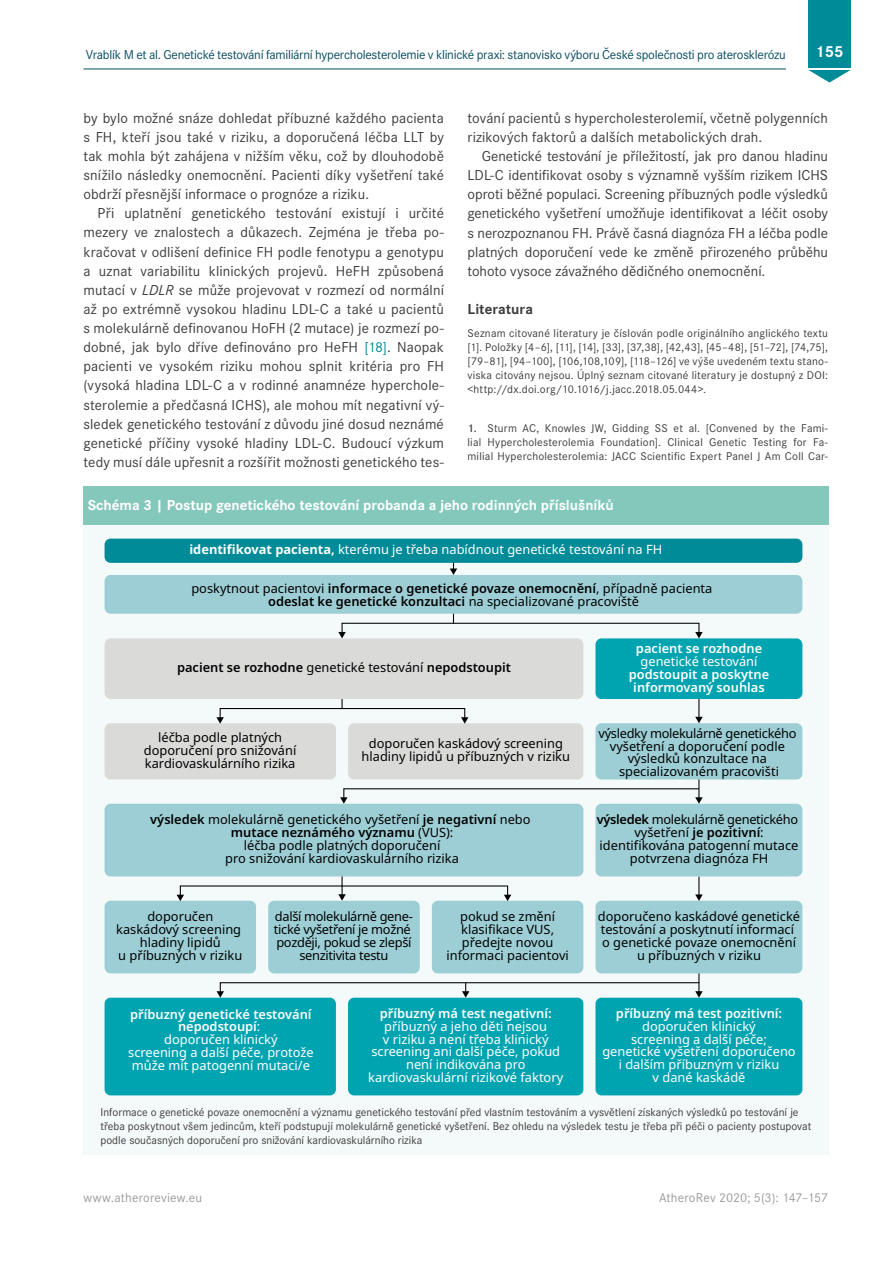
<style>
.page{position:relative;width:893px;height:1263px;background:#fff}
.page>*{position:absolute;margin:0;border:0;box-sizing:border-box;transform-origin:0 0}
.t1{font:700 16.65px "Corporate S Pro";color:#fff}
.t2{font:15px/19px "Corporate S Pro";letter-spacing:.01em;color:#3d3c3b;text-align:justify}
.t3{font:700 15px "Corporate S Pro";color:#fff}
.t4{font:700 15px "Corporate S Pro";letter-spacing:.005em;color:#3d3c3b}
.t5{font:13.35px "Corporate S Pro";letter-spacing:-.02em;color:#084c60}
.t6{font:13.35px "Corporate S Pro";letter-spacing:.01em;color:#9c9c9c}
.t7{font:12.9px/12.9px "Noto Sans";color:#010202;text-align:center}
.t8{font:12.9px/12.9px "Noto Sans";color:#fff;text-align:center}
.t9{font:600 12.9px/12.9px "Noto Sans";color:#fff;text-align:center}
.t10{font:12.9px/12.9px "Noto Sans";letter-spacing:-.025em;color:#010202;text-align:center}
.t11{font:600 12.9px "Noto Sans";color:#010202}
.t12{font:11.7px/14px "Corporate S Pro";color:#3d3c3b;text-align:justify}
.s1{font-weight:600}
.s2{font-style:italic}
.s3{color:#008b98}
.s4{font-weight:700}
.s5{font-weight:400}
</style>
<div class="page">
<hr style="left:83px;top:69px;width:703px;height:1px;background:#084c60">
<svg style="left:808px;top:70px;width:42px;height:13px"></svg>
<div style="left:808px;top:0;width:42px;height:68px;background:#008b98"></div>
<div style="left:83px;top:520px;width:745px;height:634px;background:#f4faf9"></div>
<div style="left:83px;top:486px;width:745px;height:38px;background:#84c8bb"></div>
<div style="left:105px;top:539px;width:697px;height:24px;background:#008b98;border-radius:6px"></div>
<div style="left:105px;top:575px;width:697px;height:39px;background:#9dced5;border-radius:6px"></div>
<div style="left:105px;top:638px;width:478px;height:61px;background:#dadad9;border-radius:6px"></div>
<div style="left:595px;top:638px;width:207px;height:61px;background:#00a4b1;border-radius:6px"></div>
<div style="left:348px;top:723px;width:235px;height:57px;background:#dadad9;border-radius:6px"></div>
<div style="left:595px;top:723px;width:207px;height:57px;background:#9dced5;border-radius:6px"></div>
<div style="left:105px;top:804px;width:478px;height:72px;background:#9dced5;border-radius:6px"></div>
<div style="left:595px;top:804px;width:207px;height:72px;background:#9dced5;border-radius:6px"></div>
<div style="left:595px;top:901px;width:207px;height:72px;background:#9dced5;border-radius:6px"></div>
<div style="left:432px;top:901px;width:151px;height:72px;background:#9dced5;border-radius:6px"></div>
<div style="left:268px;top:901px;width:152px;height:72px;background:#9dced5;border-radius:6px"></div>
<div style="left:105px;top:901px;width:151px;height:72px;background:#9dced5;border-radius:6px"></div>
<div style="left:105px;top:723px;width:231px;height:57px;background:#dadad9;border-radius:6px"></div>
<div style="left:348px;top:998px;width:235px;height:97px;background:#00a4b1;border-radius:6px"></div>
<div style="left:595px;top:998px;width:207px;height:97px;background:#00a4b1;border-radius:6px"></div>
<div style="left:105px;top:998px;width:231px;height:97px;background:#00a4b1;border-radius:6px"></div>
<svg style="left:450px;top:563px;width:7px;height:12px"></svg>
<svg style="left:695px;top:699px;width:8px;height:24px"></svg>
<svg style="left:695px;top:877px;width:8px;height:24px"></svg>
<svg style="left:216px;top:699px;width:252px;height:25px"></svg>
<svg style="left:177px;top:876px;width:334px;height:25px"></svg>
<svg style="left:338px;top:613px;width:365px;height:25px"></svg>
<svg style="left:340px;top:780px;width:363px;height:24px"></svg>
<svg style="left:217px;top:973px;width:486px;height:25px"></svg>
<p class="t5" style="left:86px;top:49px;width:701px">Vrablík M et al. Genetické testování familiární hypercholesterolemie v klinické praxi: stanovisko výboru České společnosti pro aterosklerózu</p>
<p class="t1" style="left:815px;top:45px;width:30px">155</p>
<p class="t2" style="left:467px;top:109px;width:362px">tování pacientů s hypercholesterolemií, včetně polygenních rizikových faktorů a dalších metabolických drah.</p>
<p class="t2" style="left:467px;top:147px;width:362px;text-indent:14px">Genetické testování je příležitostí, jak pro danou hladinu LDL-C identifikovat osoby s významně vyšším rizikem ICHS oproti běžné populaci. Screening příbuzných podle výsledků genetického vyšetření umožňuje identifikovat a léčit osoby s nerozpoznanou FH. Právě časná diagnóza FH a léčba podle platných doporučení vede ke změně přirozeného průběhu tohoto vysoce závažného dědičného onemocnění.</p>
<p class="t4" style="left:467px;top:303px;width:67px">Literatura</p>
<p class="t12" style="left:467px;top:327px;width:362px">Seznam citované literatury je číslován podle originálního anglického textu [1]. Položky [4–6], [11], [14], [33], [37,38], [42,43], [45–48], [51–72], [74,75], [79–81], [94–100], [106,108,109], [118–126] ve výše uvedeném textu stano&shy;viska citovány nejsou. Úplný seznam citované literatury je dostupný z DOI: &lt;http://dx.doi.org/10.1016/j.jacc.2018.05.044&gt;.</p>
<p class="t12" style="left:467px;top:422px;width:362px"><span class="s1">1.</span> Sturm AC, Knowles JW, Gidding SS et al. [Convened by the Fami&shy;lial Hypercholesterolemia Foundation]. Clinical Genetic Testing for Fa&shy;milial Hypercholesterolemia: JACC Scientific Expert Panel J Am Coll Car-</p>
<p class="t3" style="left:88px;top:499px;width:527px">Schéma 3 | Postup genetického testování probanda a jeho rodinných příslušníků</p>
<p class="t2" style="left:83px;top:109px;width:362px">by bylo možné snáze dohledat příbuzné každého pacienta s FH, kteří jsou také v riziku, a doporučená léčba LLT by tak mohla být zahájena v nižším věku, což by dlouhodobě snížilo následky onemocnění. Pacienti díky vyšetření také obdrží přesnější informace o prognóze a riziku.</p>
<p class="t2" style="left:83px;top:205px;width:362px;text-indent:14px">Při uplatnění genetického testování existují i určité mezery ve znalostech a důkazech. Zejména je třeba po&shy;kračovat v odlišení definice FH podle fenotypu a genotypu a uznat variabilitu klinických projevů. HeFH způsobená mutací v <span class="s2">LDLR</span> se může projevovat v rozmezí od normální až po extrémně vysokou hladinu LDL-C a také u pacientů s molekulárně definovanou HoFH (2 mutace) je rozmezí po&shy;dobné, jak bylo dříve definováno pro HeFH <span class="s3">[18]</span>. Naopak pacienti ve vysokém riziku mohou splnit kritéria pro FH (vysoká hladina LDL-C a v rodinné anamnéze hyperchole&shy;sterolemie a předčasná ICHS), ale mohou mít negativní vý&shy;sledek genetického testování z důvodu jiné dosud neznámé genetické příčiny vysoké hladiny LDL-C. Budoucí výzkum tedy musí dále upřesnit a rozšířit možnosti genetického tes-</p>
<p class="t8" style="left:189px;top:544px;width:474px"><span class="s4">identifikovat pacienta,</span> kterému je třeba nabídnout genetické testování na FH</p>
<p class="t7" style="left:191px;top:583px;width:522px">poskytnout pacientovi <span class="s1">informace o genetické povaze onemocnění</span>, případně pacienta <span class="s1">odeslat ke genetické konzultaci</span> na specializované pracoviště</p>
<p class="t11" style="left:177px;top:662px;width:335px">pacient se rozhodne <span class="s5">genetické testování</span> nepodstoupit</p>
<p class="t7" style="left:144px;top:732px;width:154px">léčba podle platných doporučení pro snižování kardiovaskulárního rizika</p>
<p class="t7" style="left:362px;top:739px;width:210px">doporučen kaskádový screening hladiny lipidů u příbuzných v riziku</p>
<p class="t9" style="left:636px;top:643px;width:128px">pacient se rozhodne</p>
<p class="t8" style="left:640px;top:656px;width:118px">genetické testování</p>
<p class="t9" style="left:629px;top:669px;width:142px">podstoupit a poskytne informovaný souhlas</p>
<p class="t7" style="left:598px;top:728px;width:199px">výsledky molekulárně genetického vyšetření a doporučení podle výsledků konzultace na specializovaném pracovišti</p>
<p class="t7" style="left:150px;top:815px;width:382px"><span class="s1">výsledek</span> molekulárně genetického vyšetření <span class="s1">je negativní</span> nebo <span class="s1">mutace neznámého významu</span> (VUS):<br>léčba podle platných doporučení<br>pro snižování kardiovaskulárního rizika</p>
<p class="t7" style="left:597px;top:815px;width:203px"><span class="s1">výsledek</span> molekulárně genetického vyšetření <span class="s1">je pozitivní</span>: identifikována patogenní mutace potvrzena diagnóza FH</p>
<p class="t7" style="left:116px;top:911px;width:128px">doporučen kaskádový screening hladiny lipidů<br>u příbuzných v riziku</p>
<p class="t10" style="left:274px;top:911px;width:140px">další molekulárně gene&shy;tické vyšetření je možné později, pokud se zlepší senzitivita testu</p>
<p class="t7" style="left:446px;top:911px;width:124px">pokud se změní klasifikace VUS, předejte novou informaci pacientovi</p>
<p class="t7" style="left:598px;top:911px;width:204px">doporučeno kaskádové genetické testování a poskytnutí informací o genetické povaze onemocnění u příbuzných v riziku</p>
<p class="t8" style="left:128px;top:1009px;width:187px"><span class="s1">příbuzný genetické testování nepodstoupí</span>:<br>doporučen klinický<br>screening a další péče, protože může mít patogenní mutaci/e</p>
<p class="t9" style="left:380px;top:1008px;width:173px">příbuzný má test negativní:</p>
<p class="t8" style="left:368px;top:1021px;width:196px">příbuzný a jeho děti nejsou<br>v riziku a není třeba klinický screening ani další péče, pokud není indikována pro kardiovaskulární rizikové faktory</p>
<p class="t9" style="left:616px;top:1008px;width:168px">příbuzný má test pozitivní:</p>
<p class="t8" style="left:602px;top:1021px;width:195px">doporučen klinický<br>screening a další péče; genetické vyšetření doporučeno i dalším příbuzným v riziku<br>v dané kaskádě</p>
<p class="t12" style="left:100px;top:1106px;width:712px;text-align:left">Informace o genetické povaze onemocnění a významu genetického testování před vlastním testováním a vysvětlení získaných výsledků po testování je třeba poskytnout všem jedincům, kteří podstupují molekulárně genetické vyšetření. Bez ohledu na výsledek testu je třeba při péči o pacienty postupovat podle současných doporučení pro snižování kardiovaskulárního rizika</p>
<p class="t6" style="left:83px;top:1193px;width:120px">www.atheroreview.eu</p>
<p class="t6" style="left:659px;top:1193px;width:171px">AtheroRev 2020; 5(3): 147–157</p>
</div>
